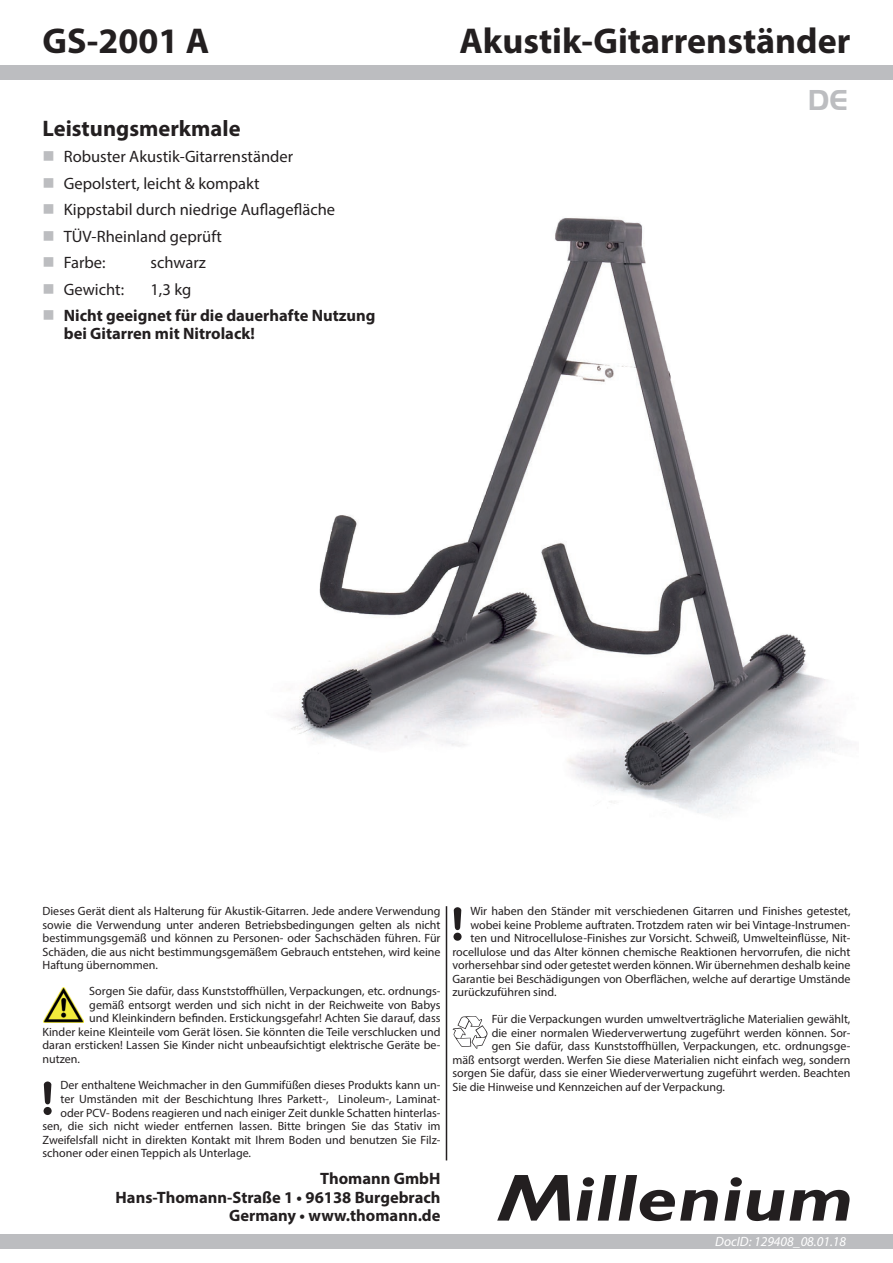
<style>
.page{position:relative;width:893px;height:1263px;background:#fff}
.page>*{position:absolute;margin:0;border:0;box-sizing:border-box;transform-origin:0 0}
.Titel_de{font:700 36px "Myriad Pro";color:#231f20}
.LK{font:700 30px "Handel Got D";color:#bcbdc0}
.Subhead_de{font:700 22.5px "Myriad Pro";color:#231f20}
.t1{font:16.5px "Myriad Pro";color:#231f20}
.t2{font:700 16.5px/18.8px "Myriad Pro";color:#231f20;text-align:right}
.t3{font:italic 13.5px "Myriad Pro";color:#fff}
.Sicherheitshinweis_d{font:12px/13.5px "Myriad Pro";color:#231f20;text-align:justify}
</style>
<div class="page">
<div style="left:0;top:1234px;width:893px;height:15px;background:#bcbdc0"></div>
<div style="left:0;top:65px;width:893px;height:15px;background:#bcbdc0"></div>
<svg style="left:497px;top:1175px;width:73px;height:45px"></svg>
<svg style="left:577px;top:1175px;width:141px;height:46px"></svg>
<svg style="left:724px;top:1177px;width:126px;height:44px"></svg>
<hr style="left:446px;top:906px;width:1px;height:254px;background:#231f20">
<img style="left:44px;top:987px;width:40px;height:35px">
<svg style="left:44px;top:1081px;width:7px;height:23px"></svg>
<div style="left:44px;top:1107px;width:8px;height:8px;background:#231f20;border-radius:50%"></div>
<svg style="left:454px;top:907px;width:7px;height:23px"></svg>
<div style="left:453px;top:933px;width:9px;height:8px;background:#231f20;border-radius:50%"></div>
<svg style="left:452px;top:1016px;width:35px;height:32px"></svg>
<img style="left:283px;top:218px;width:565px;height:596px">
<p class="Titel_de" style="left:43px;top:17px;width:168px">GS-2001 A</p>
<p class="Titel_de" style="left:459px;top:17px;width:392px">Akustik-Gitarrenständer</p>
<p class="Subhead_de" style="left:43px;top:113px;width:200px">Leistungsmerkmale</p>
<p class="t1" style="left:64px;top:146px;width:231px">Robuster Akustik-Gitarrenständer</p>
<p class="t1" style="left:64px;top:173px;width:197px">Gepolstert, leicht &amp; kompakt</p>
<p class="t1" style="left:64px;top:199px;width:273px">Kippstabil durch niedrige Auflagefläche</p>
<p class="t1" style="left:64px;top:226px;width:160px">TÜV-Rheinland geprüft</p>
<p class="t1" style="left:64px;top:252px;width:43px">Farbe:</p>
<p class="t1" style="left:151px;top:252px;width:57px">schwarz</p>
<p class="t1" style="left:64px;top:279px;width:62px">Gewicht:</p>
<p class="t1" style="left:151px;top:279px;width:42px">1,3 kg</p>
<p class="t2" style="left:64px;top:306px;width:313px;line-height:18px;text-align:left">Nicht geeignet für die dauerhafte Nutzung bei Gitarren mit Nitrolack!</p>
<p class="LK" style="left:808px;top:83px;width:41px">DE</p>
<p class="Sicherheitshinweis_d" style="left:43px;top:904px;width:399px">Dieses Gerät dient als Halterung für Akustik-Gitarren. Jede andere Verwendung sowie die Verwendung unter anderen Betriebsbedingungen gelten als nicht bestimmungsgemäß und können zu Personen- oder Sachschäden führen. Für Schäden, die aus nicht bestimmungsgemäßem Gebrauch entstehen, wird keine Haftung übernommen.</p>
<p class="Sicherheitshinweis_d" style="left:89px;top:984px;width:353px">Sorgen Sie dafür, dass Kunststoffhüllen, Verpackungen, etc. ordnungs-</p>
<p class="Sicherheitshinweis_d" style="left:89px;top:998px;width:353px">gemäß entsorgt werden und sich nicht in der Reichweite von Babys</p>
<p class="Sicherheitshinweis_d" style="left:89px;top:1011px;width:353px">und Kleinkindern befinden. Erstickungsgefahr! Achten Sie darauf, dass</p>
<p class="Sicherheitshinweis_d" style="left:43px;top:1025px;width:400px">Kinder keine Kleinteile vom Gerät lösen. Sie könnten die Teile verschlucken und</p>
<p class="Sicherheitshinweis_d" style="left:43px;top:1038px;width:399px">daran ersticken! Lassen Sie Kinder nicht unbeaufsichtigt elektrische Geräte be-</p>
<p class="Sicherheitshinweis_d" style="left:43px;top:1052px;width:39px">nutzen.</p>
<p class="Sicherheitshinweis_d" style="left:61px;top:1078px;width:381px">Der enthaltene Weichmacher in den Gummifüßen dieses Produkts kann un-</p>
<p class="Sicherheitshinweis_d" style="left:61px;top:1092px;width:382px">ter Umständen mit der Beschichtung Ihres Parkett-, Linoleum-, Laminat-</p>
<p class="Sicherheitshinweis_d" style="left:61px;top:1105px;width:381px">oder PCV- Bodens reagieren und nach einiger Zeit dunkle Schatten hinterlas-</p>
<p class="Sicherheitshinweis_d" style="left:43px;top:1119px;width:399px">sen, die sich nicht wieder entfernen lassen. Bitte bringen Sie das Stativ im</p>
<p class="Sicherheitshinweis_d" style="left:43px;top:1132px;width:399px">Zweifelsfall nicht in direkten Kontakt mit Ihrem Boden und benutzen Sie Filz-</p>
<p class="Sicherheitshinweis_d" style="left:43px;top:1146px;width:210px">schoner oder einen Teppich als Unterlage.</p>
<h3 class="t2" style="left:116px;top:1168px;width:326px">Thomann GmbH<br>Hans-Thomann-Straße 1 • 96138 Burgebrach<br>Germany • www.thomann.de</h3>
<p class="Sicherheitshinweis_d" style="left:470px;top:904px;width:382px">Wir haben den Ständer mit verschiedenen Gitarren und Finishes getestet,</p>
<p class="Sicherheitshinweis_d" style="left:470px;top:918px;width:381px">wobei keine Probleme auftraten. Trotzdem raten wir bei Vintage-Instrumen-</p>
<p class="Sicherheitshinweis_d" style="left:470px;top:931px;width:381px">ten und Nitrocellulose-Finishes zur Vorsicht. Schweiß, Umwelteinflüsse, Nit-</p>
<p class="Sicherheitshinweis_d" style="left:452px;top:945px;width:399px">rocellulose und das Alter können chemische Reaktionen hervorrufen, die nicht</p>
<p class="Sicherheitshinweis_d" style="left:452px;top:958px;width:399px">vorhersehbar sind oder getestet werden können. Wir übernehmen deshalb keine</p>
<p class="Sicherheitshinweis_d" style="left:452px;top:972px;width:399px">Garantie bei Beschädigungen von Oberflächen, welche auf derartige Umstände</p>
<p class="Sicherheitshinweis_d" style="left:452px;top:985px;width:106px">zurückzuführen sind.</p>
<p class="Sicherheitshinweis_d" style="left:492px;top:1012px;width:360px">Für die Verpackungen wurden umweltverträgliche Materialien gewählt,</p>
<p class="Sicherheitshinweis_d" style="left:492px;top:1026px;width:360px">die einer normalen Wiederverwertung zugeführt werden können. Sor-</p>
<p class="Sicherheitshinweis_d" style="left:492px;top:1039px;width:360px">gen Sie dafür, dass Kunststoffhüllen, Verpackungen, etc. ordnungsge-</p>
<p class="Sicherheitshinweis_d" style="left:452px;top:1053px;width:400px">mäß entsorgt werden. Werfen Sie diese Materialien nicht einfach weg, sondern</p>
<p class="Sicherheitshinweis_d" style="left:452px;top:1066px;width:399px">sorgen Sie dafür, dass sie einer Wiederverwertung zugeführt werden. Beachten</p>
<p class="Sicherheitshinweis_d" style="left:452px;top:1080px;width:274px">Sie die Hinweise und Kennzeichen auf der Verpackung.</p>
<p class="t3" style="left:715px;top:1233px;width:133px">DocID: 129408_08.01.18</p>
</div>
